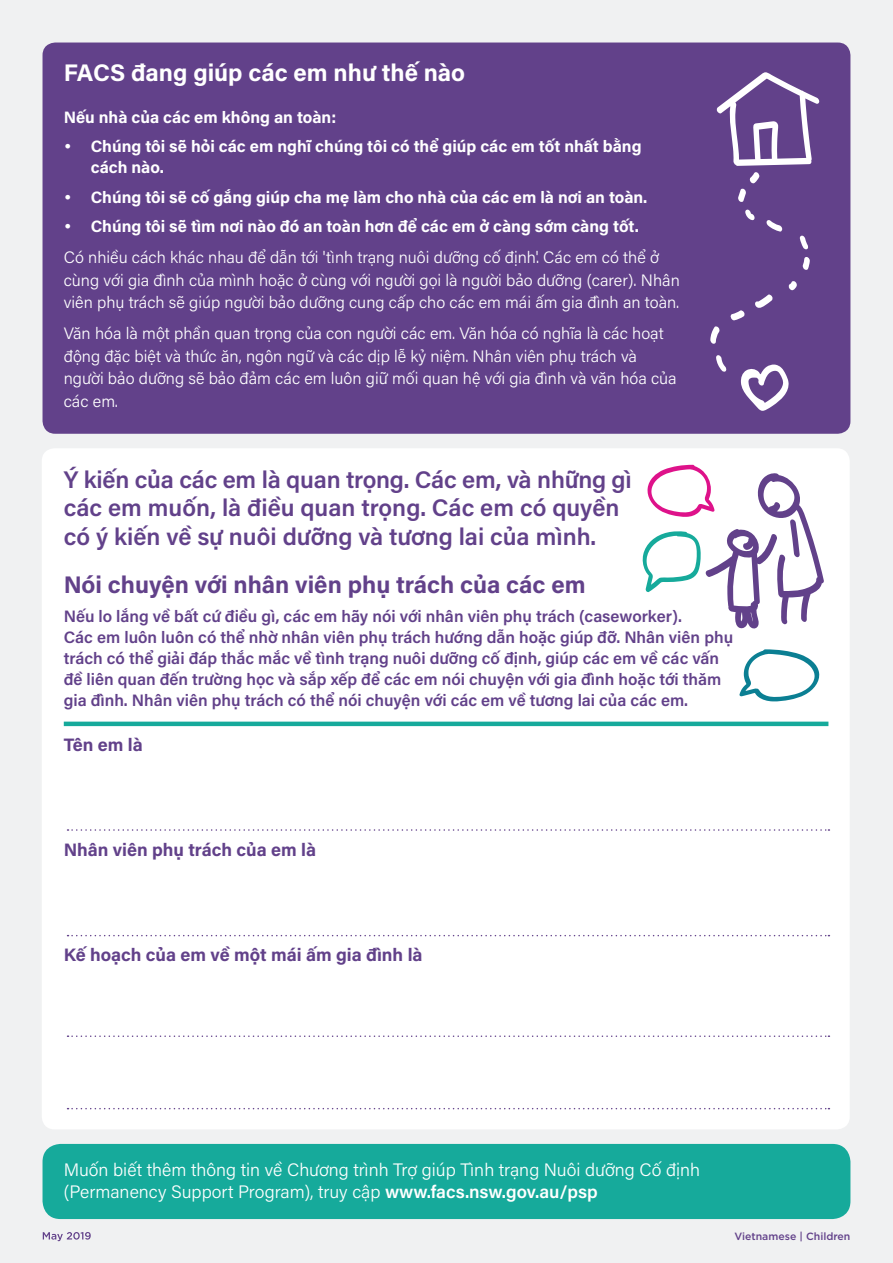
<style>
.page{position:relative;width:893px;height:1263px;background:#f0f1f2}
.page>*{position:absolute;margin:0;border:0;box-sizing:border-box;transform-origin:0 0}
.t1{font:600 24px/28.5px "Acumin Pro";color:#62418a}
.t2{font:700 24px "Acumin Pro";color:#62418a}
.t3{font:700 24px "Acumin Pro";color:#fff}
.t4{font:300 18px/22.5px "Acumin Pro";color:#fff}
.t5{font:700 18px "Acumin Pro";color:#62418a}
.t6{font:300 16.5px/22.5px "Acumin Pro";color:#fff}
.t7{font:600 16.5px/21px "Acumin Pro";color:#62418a}
.t8{font:700 16.5px/21px "Acumin Pro";color:#fff}
.t9{font:500 10.5px "Gotham";color:#62418a}
.s1{font-family:"Gotham";font-weight:500}
.s2{font-weight:600}
</style>
<div class="page">
<div style="left:42px;top:448px;width:808px;height:681px;background:#fff;border-radius:13px"></div>
<div style="left:43px;top:1144px;width:807px;height:75px;background:#16aa9b;border-radius:18px"></div>
<div style="left:43px;top:43px;width:807px;height:391px;background:#62418a;border-radius:13px"></div>
<svg style="left:68px;top:935px;width:761px;height:1px"></svg>
<svg style="left:68px;top:1108px;width:761px;height:1px"></svg>
<svg style="left:68px;top:1035px;width:761px;height:2px"></svg>
<svg style="left:68px;top:829px;width:761px;height:2px"></svg>
<hr style="left:64px;top:722px;width:764px;height:4px;background:#16aa9b">
<svg style="left:716px;top:72px;width:103px;height:94px"></svg>
<svg style="left:738px;top:172px;width:22px;height:30px"></svg>
<svg style="left:745px;top:210px;width:10px;height:10px"></svg>
<svg style="left:766px;top:220px;width:16px;height:12px"></svg>
<svg style="left:799px;top:235px;width:9px;height:15px"></svg>
<svg style="left:802px;top:257px;width:8px;height:13px"></svg>
<svg style="left:788px;top:281px;width:9px;height:10px"></svg>
<svg style="left:755px;top:294px;width:18px;height:14px"></svg>
<svg style="left:730px;top:310px;width:15px;height:11px"></svg>
<svg style="left:710px;top:326px;width:10px;height:18px"></svg>
<svg style="left:716px;top:355px;width:11px;height:17px"></svg>
<svg style="left:741px;top:364px;width:48px;height:47px"></svg>
<svg style="left:642px;top:465px;width:182px;height:164px"></svg>
<svg style="left:739px;top:649px;width:81px;height:52px"></svg>
<svg style="left:43px;top:1232px;width:48px;height:9px"></svg>
<p class="t3" style="left:64px;top:56px;width:403px">FACS đang giúp các em như thế nào</p>
<p class="t8" style="left:64px;top:106px;width:274px">Nếu nhà của các em không an toàn:</p>
<p class="t8" style="left:91px;top:135px;width:552px;text-indent:-27px"><span class="s1">•</span> Chúng tôi sẽ hỏi các em nghĩ chúng tôi có thể giúp các em tốt nhất bằng cách nào.</p>
<p class="t8" style="left:64px;top:186px;width:585px"><span class="s1">•</span> Chúng tôi sẽ cố gắng giúp cha mẹ làm cho nhà của các em là nơi an toàn.</p>
<p class="t8" style="left:64px;top:215px;width:577px"><span class="s1">•</span> Chúng tôi sẽ tìm nơi nào đó an toàn hơn để các em ở càng sớm càng tốt.</p>
<p class="t6" style="left:64px;top:246px;width:618px">Có nhiều cách khác nhau để dẫn tới 'tình trạng nuôi dưỡng cố định'. Các em có thể ở cùng với gia đình của mình hoặc ở cùng với người gọi là người bảo dưỡng (carer). Nhân viên phụ trách sẽ giúp người bảo dưỡng cung cấp cho các em mái ấm gia đình an toàn.</p>
<p class="t6" style="left:64px;top:322px;width:614px">Văn hóa là một phần quan trọng của con người các em. Văn hóa có nghĩa là các hoạt động đặc biệt và thức ăn, ngôn ngữ và các dịp lễ kỷ niệm. Nhân viên phụ trách và người bảo dưỡng sẽ bảo đảm các em luôn giữ mối quan hệ với gia đình và văn hóa của các em.</p>
<p class="t1" style="left:64px;top:464px;width:569px">Ý kiến của các em là quan trọng. Các em, và những gì các em muốn, là điều quan trọng. Các em có quyền có ý kiến về sự nuôi dưỡng và tương lai của mình.</p>
<p class="t2" style="left:64px;top:568px;width:523px">Nói chuyện với nhân viên phụ trách của các em</p>
<p class="t7" style="left:64px;top:605px;width:671px">Nếu lo lắng về bất cứ điều gì, các em hãy nói với nhân viên phụ trách (caseworker).<br>Các em luôn luôn có thể nhờ nhân viên phụ trách hướng dẫn hoặc giúp đỡ. Nhân viên phụ trách có thể giải đáp thắc mắc về tình trạng nuôi dưỡng cố định, giúp các em về các vấn đề liên quan đến trường học và sắp xếp để các em nói chuyện với gia đình hoặc tới thăm gia đình. Nhân viên phụ trách có thể nói chuyện với các em về tương lai của các em.</p>
<p class="t5" style="left:64px;top:732px;width:81px">Tên em là</p>
<p class="t5" style="left:64px;top:837px;width:254px">Nhân viên phụ trách của em là</p>
<p class="t5" style="left:64px;top:942px;width:360px">Kế hoạch của em về một mái ấm gia đình là</p>
<p class="t4" style="left:64px;top:1158px;width:638px">Muốn biết thêm thông tin về Chương trình Trợ giúp Tình trạng Nuôi dưỡng Cố định (Permanency Support Program), truy cập <span class="s2">www.facs.nsw.gov.au/psp</span></p>
<p class="t9" style="left:734px;top:1229px;width:118px">Vietnamese | Children</p>
</div>
